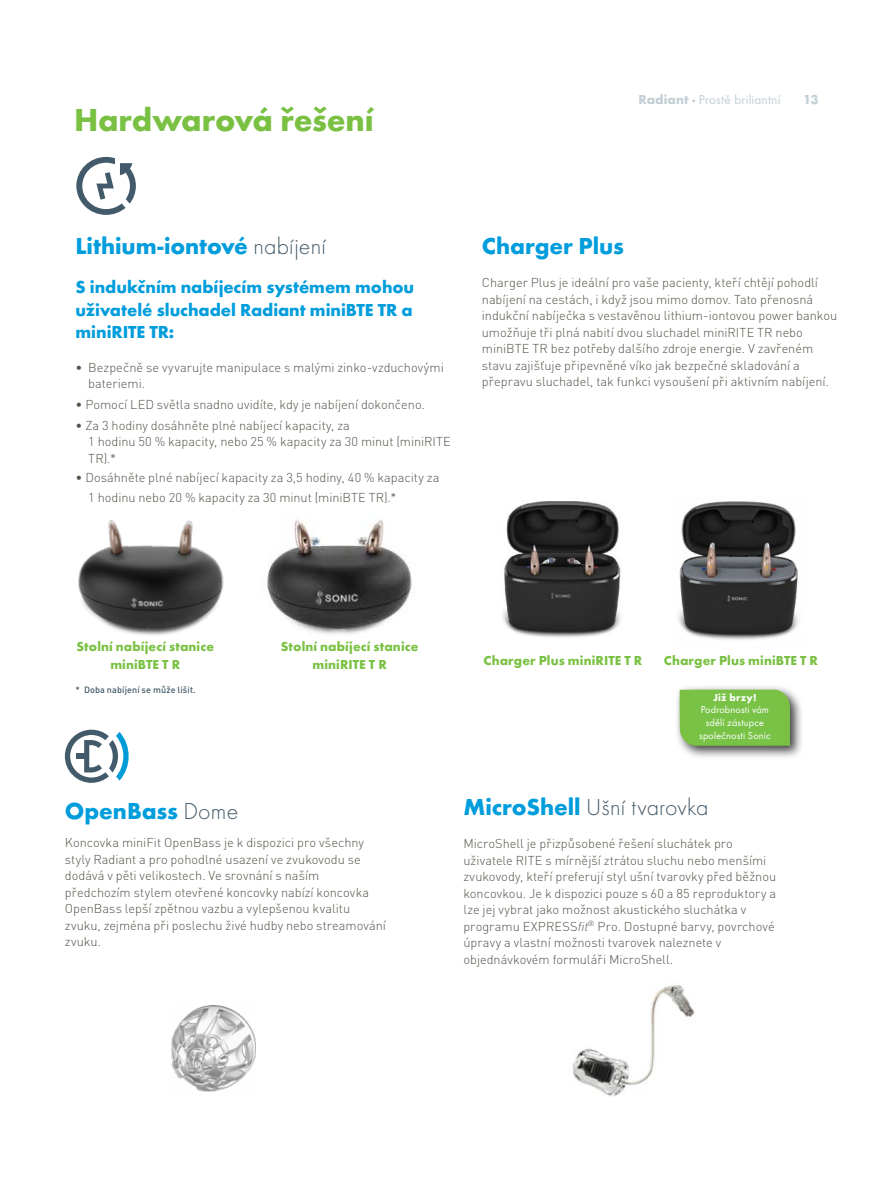
<style>
.page{position:relative;width:893px;height:1191px;background:#fff}
.page>*{position:absolute;margin:0;border:0;box-sizing:border-box;transform-origin:0 0}
.t1{font:700 33px "Futura";letter-spacing:-.005em;color:#7ac143}
.t2{font:700 24px "Futura";letter-spacing:-.005em;color:#009ddc}
.t3{font:300 24px "Futura";letter-spacing:.005em;color:#425a69}
.t4{font:700 18px/22.5px "Futura";color:#009ddc;text-align:justify}
.t5{font:700 13.5px/18px "Futura";letter-spacing:.01em;color:#7ac143;text-align:center}
.t6{font:13.5px "Futura Boo";letter-spacing:.015em;color:#c2d0d6}
.t7{font:700 13.5px "Futura";color:#c2d0d6}
.t8{font:300 12.75px/16.5px "DIN Pro";color:#54534a}
.t9{font:10.5px/12.6px "Futura Boo";letter-spacing:.015em;color:#fff;text-align:center}
.t10{font:10.5px/12.6px "Sonic Chalet";color:#fff;text-align:center}
.t11{font:700 10.5px "Sonic Chalet";color:#fff}
.t12{font:700 10.5px "Futura";letter-spacing:.025em;color:#fff}
.t13{font:500 9px "DIN Pro";letter-spacing:.015em;color:#425a69}
.s1{font-family:"Futura";font-weight:700}
.s2{font-weight:300;color:#425a69}
.s3{font-weight:700;color:#009ddc}
.s4{font-style:italic}
</style>
<div class="page">
<img style="left:678px;top:501px;width:121px;height:139px">
<img style="left:78px;top:520px;width:146px;height:116px">
<img style="left:171px;top:1005px;width:84px;height:87px">
<img style="left:503px;top:501px;width:118px;height:137px">
<img style="left:267px;top:519px;width:145px;height:116px">
<img style="left:572px;top:985px;width:123px;height:112px">
<svg style="left:76px;top:157px;width:60px;height:58px"></svg>
<svg style="left:65px;top:729px;width:64px;height:54px"></svg>
<div style="left:674px;top:684px;width:130px;height:76px;background:#000;opacity:.75"></div>
<svg style="left:680px;top:689px;width:110px;height:56px"></svg>
<div style="left:690px;top:691px;width:89px;height:52px;background:#78c245"></div>
<h1 class="t1" style="left:74px;top:95px;width:301px">Hardwarová řešení</h1>
<p class="t6" style="left:638px;top:90px;width:143px"><span class="s1">Radiant ·</span> Prostě briliantní</p>
<p class="t7" style="left:803px;top:89px;width:17px">13</p>
<h2 class="t2" style="left:76px;top:228px;width:252px">Lithium-iontové <span class="s2">nabíjení</span></h2>
<h3 class="t4" style="left:76px;top:275px;width:340px">S indukčním nabíjecím systémem mohou uživatelé sluchadel Radiant miniBTE TR a miniRITE TR:</h3>
<p class="t8" style="left:88px;top:358px;width:357px;text-indent:-13px">• Bezpečně se vyvarujte manipulace s malými zinko-vzduchovými bateriemi.</p>
<p class="t8" style="left:76px;top:395px;width:351px">• Pomocí LED světla snadno uvidíte, kdy je nabíjení dokončeno.</p>
<p class="t8" style="left:88px;top:416px;width:364px;text-indent:-13px">• Za 3 hodiny dosáhněte plné nabíjecí kapacity, za<br>1 hodinu 50 % kapacity, nebo 25 % kapacity za 30 minut (miniRITE<br>TR).*</p>
<p class="t8" style="left:88px;top:467px;width:353px;line-height:19.5px;text-indent:-13px">• Dosáhněte plné nabíjecí kapacity za 3,5 hodiny, 40 % kapacity za<br>1 hodinu nebo 20 % kapacity za 30 minut (miniBTE TR).*</p>
<h2 class="t2" style="left:482px;top:228px;width:143px">Charger Plus</h2>
<p class="t8" style="left:482px;top:273px;width:357px">Charger Plus je ideální pro vaše pacienty, kteří chtějí pohodlí nabíjení na cestách, i když jsou mimo domov. Tato přenosná indukční nabíječka s vestavěnou lithium-iontovou power bankou umožňuje tři plná nabití dvou sluchadel miniRITE TR nebo miniBTE TR bez potřeby dalšího zdroje energie. V zavřeném stavu zajišťuje připevněné víko jak bezpečné skladování a přepravu sluchadel, tak funkci vysoušení při aktivním nabíjení.</p>
<p class="t5" style="left:76px;top:636px;width:139px">Stolní nabíjecí stanice miniBTE T R</p>
<p class="t13" style="left:76px;top:682px;width:122px">* Doba nabíjení se může lišit.</p>
<p class="t5" style="left:281px;top:636px;width:139px">Stolní nabíjecí stanice miniRITE T R</p>
<h2 class="t2" style="left:65px;top:793px;width:175px">OpenBass <span class="s2">Dome</span></h2>
<p class="t8" style="left:65px;top:833px;width:323px">Koncovka miniFit OpenBass je k dispozici pro všechny styly Radiant a pro pohodlné usazení ve zvukovodu se dodává v pěti velikostech. Ve srovnání s naším předchozím stylem otevřené koncovky nabízí koncovka OpenBass lepší zpětnou vazbu a vylepšenou kvalitu zvuku, zejména při poslechu živé hudby nebo streamování zvuku.</p>
<p class="t5" style="left:483px;top:650px;width:160px">Charger Plus miniRITE T R</p>
<p class="t5" style="left:664px;top:650px;width:156px">Charger Plus miniBTE T R</p>
<p class="t12" style="left:713px;top:689px;width:45px">Již brzy!</p>
<p class="t9" style="left:699px;top:703px;width:73px">Podrobnosti vám sdělí zástupce společnosti Sonic</p>
<p class="t11" style="left:699px;top:692px;width:68px">Coming soon!</p>
<p class="t10" style="left:698px;top:705px;width:74px">Ask your Sonic<br>Representative for details</p>
<h2 class="t3" style="left:463px;top:791px;width:247px"><span class="s3">MicroShell</span> Ušní tvarovka</h2>
<p class="t8" style="left:463px;top:834px;width:314px">MicroShell je přizpůsobené řešení sluchátek pro uživatele RITE s mírnější ztrátou sluchu nebo menšími zvukovody, kteří preferují styl ušní tvarovky před běžnou koncovkou. Je k dispozici pouze s 60 a 85 reproduktory a lze jej vybrat jako možnost akustického sluchátka v programu EXPRESS<span class="s4">fit</span><sup>®</sup> Pro. Dostupné barvy, povrchové úpravy a vlastní možnosti tvarovek naleznete v objednávkovém formuláři MicroShell.</p>
</div>
